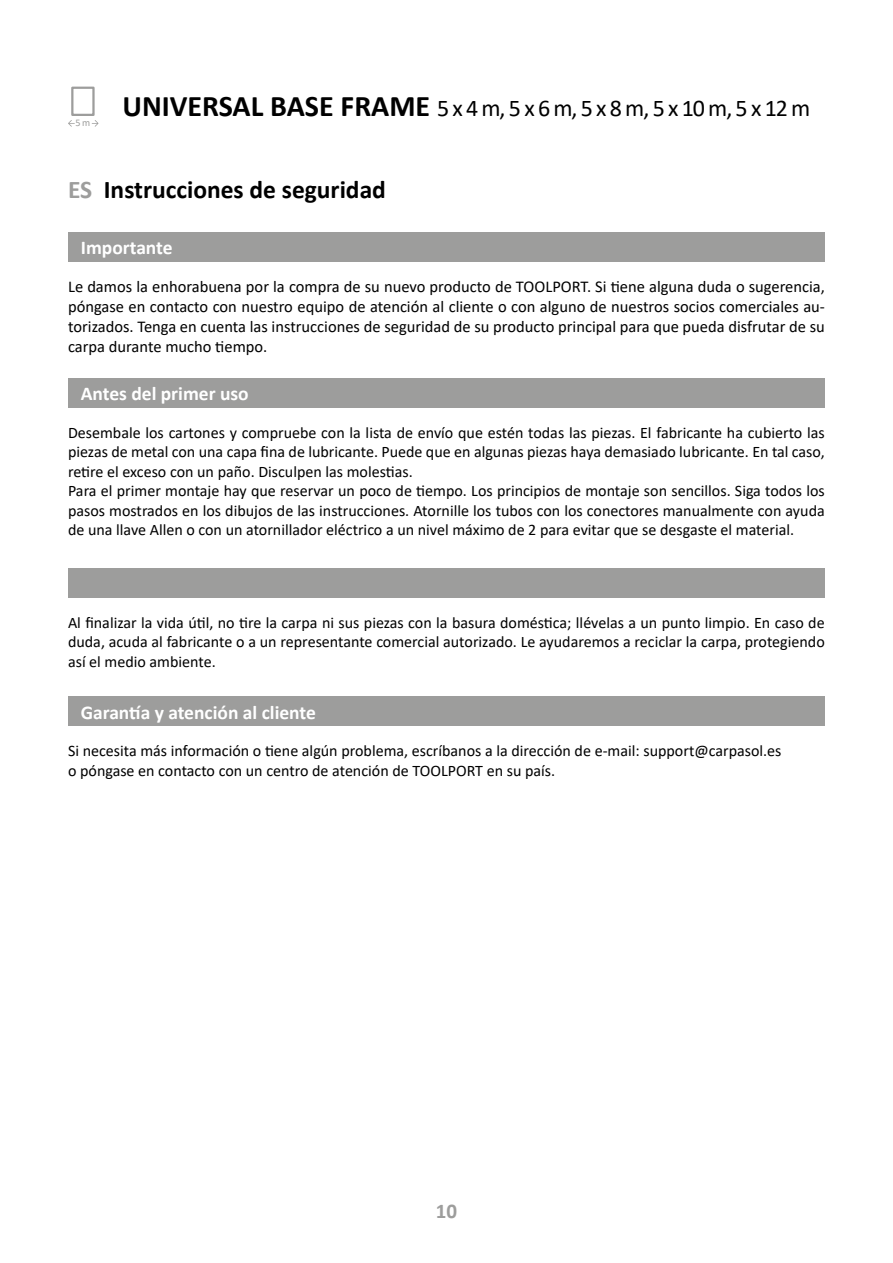
<style>
.page{position:relative;width:893px;height:1263px;background:#fff}
.page>*{position:absolute;margin:0;border:0;box-sizing:border-box;transform-origin:0 0}
.t1{font:700 25.5px "Calibri";color:#000}
.t2{font:24px "Calibri";color:#000}
.t3{font:700 21px "Calibri";color:#9d9d9c}
.t4{font:700 19.5px "Calibri";color:#fff}
.t5{font:16.5px/19.8px "Calibri";color:#000;text-align:justify}
.t6{font:16.05px/19.5px "Calibri";color:#000}
.t7{font:10.2px "Calibri";color:#9d9d9c}
.s1{font-weight:700;font-size:30px}
.s2{color:#9d9d9c}
</style>
<div class="page">
<div style="left:71px;top:87px;width:24px;height:29px;border:2px solid #9d9d9c"></div>
<svg style="left:92px;top:120px;width:6px;height:7px"></svg>
<svg style="left:68px;top:120px;width:7px;height:7px"></svg>
<div style="left:68px;top:232px;width:757px;height:30px;background:#9d9d9c"></div>
<div style="left:68px;top:568px;width:757px;height:29px;background:#9d9d9c"></div>
<div style="left:68px;top:378px;width:757px;height:30px;background:#9d9d9c"></div>
<div style="left:68px;top:696px;width:757px;height:30px;background:#9d9d9c"></div>
<p class="t7" style="left:76px;top:115px;width:16px">5 m</p>
<h2 class="t2" style="left:122px;top:91px;width:689px"><span class="s1">UNIVERSAL BASE FRAME</span> 5 x 4 m, 5 x 6 m, 5 x 8 m, 5 x 10 m, 5 x 12 m</h2>
<h1 class="t1" style="left:68px;top:171px;width:319px"><span class="s2">ES</span> Instrucciones de seguridad</h1>
<p class="t4" style="left:81px;top:234px;width:93px">Importante</p>
<p class="t5" style="left:68px;top:277px;width:758px">Le damos la enhorabuena por la compra de su nuevo producto de TOOLPORT. Si tiene alguna duda o sugerencia, póngase en contacto con nuestro equipo de atención al cliente o con alguno de nuestros socios comerciales au&shy;torizados. Tenga en cuenta las instrucciones de seguridad de su producto principal para que pueda disfrutar de su carpa durante mucho tiempo.</p>
<p class="t4" style="left:81px;top:380px;width:169px">Antes del primer uso</p>
<p class="t6" style="left:68px;top:422px;width:758px">Desembale los cartones y compruebe con la lista de envío que estén todas las piezas. El fabricante ha cubierto las piezas de metal con una capa fina de lubricante. Puede que en algunas piezas haya demasiado lubricante. En tal caso, retire el exceso con un paño. Disculpen las molestias.<br>Para el primer montaje hay que reservar un poco de tiempo. Los principios de montaje son sencillos. Siga todos los pasos mostrados en los dibujos de las instrucciones. Atornille los tubos con los conectores manualmente con ayuda de una llave Allen o con un atornillador eléctrico a un nivel máximo de 2 para evitar que se desgaste el material.</p>
<p class="t6" style="left:68px;top:612px;width:758px;text-align:justify">Al finalizar la vida útil, no tire la carpa ni sus piezas con la basura doméstica; llévelas a un punto limpio. En caso de duda, acuda al fabricante o a un representante comercial autorizado. Le ayudaremos a reciclar la carpa, protegiendo así el medio ambiente.</p>
<p class="t4" style="left:81px;top:698px;width:237px">Garantía y atención al cliente</p>
<p class="t6" style="left:68px;top:741px;width:715px">Si necesita más información o tiene algún problema, escríbanos a la dirección de e-mail: support@carpasol.es o póngase en contacto con un centro de atención de TOOLPORT en su país.</p>
<h3 class="t3" style="left:436px;top:1196px;width:23px">10</h3>
</div>
